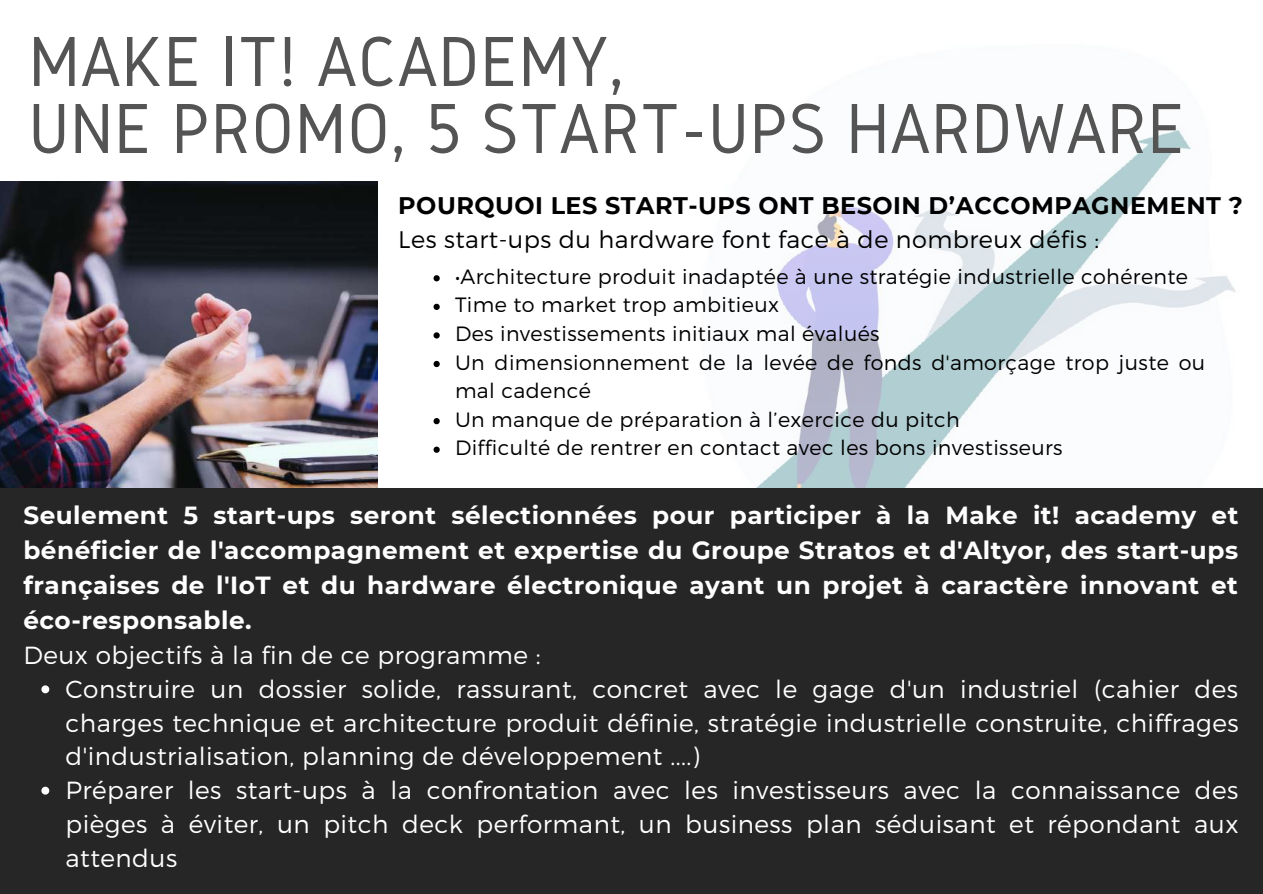
<style>
.page{position:relative;width:1263px;height:894px;background:#fff}
.page>*{position:absolute;margin:0;border:0;box-sizing:border-box;transform-origin:0 0}
.t1{font:73.5px/66.9px "Gidole";letter-spacing:.01em;color:#545454}
.t2{font:300 24.75px/33.8px "Montserrat";letter-spacing:.02em;color:#fff}
.t3{font:700 24.75px/34.8px "Montserrat";letter-spacing:.02em;color:#fff;text-align:justify}
.t4{font:300 24px "Montserrat";letter-spacing:.02em;color:#000}
.t5{font:700 24px "Montserrat";letter-spacing:.02em;color:#000}
.t6{font:300 20.7px/28.5px "Montserrat";letter-spacing:.02em;color:#000}
</style>
<div class="page">
<img style="left:0;top:182px;width:378px;height:306px">
<img style="left:756px;top:128px;width:480px;height:360px">
<div style="left:0;top:488px;width:1263px;height:405px;background:#262626"></div>
<svg style="left:434px;top:275px;width:6px;height:6px"></svg>
<svg style="left:434px;top:304px;width:6px;height:6px"></svg>
<svg style="left:434px;top:332px;width:6px;height:6px"></svg>
<svg style="left:434px;top:361px;width:6px;height:6px"></svg>
<svg style="left:434px;top:418px;width:6px;height:6px"></svg>
<svg style="left:434px;top:446px;width:6px;height:6px"></svg>
<svg style="left:41px;top:685px;width:8px;height:8px"></svg>
<svg style="left:41px;top:786px;width:8px;height:8px"></svg>
<h1 class="t1" style="left:29px;top:27px;width:1158px">MAKE IT! ACADEMY,<br>UNE PROMO, 5 START-UPS HARDWARE</h1>
<p class="t5" style="left:398px;top:191px;width:846px">POURQUOI LES START-UPS ONT BESOIN D’ACCOMPAGNEMENT ?</p>
<p class="t4" style="left:398px;top:224px;width:702px">Les start-ups du hardware font face à de nombreux défis :</p>
<p class="t6" style="left:455px;top:261px;width:752px">•Architecture produit inadaptée à une stratégie industrielle cohérente Time to market trop ambitieux<br>Des investissements initiaux mal évalués<br>Un dimensionnement de la levée de fonds d'amorçage trop juste ou mal cadencé<br>Un manque de préparation à l’exercice du pitch<br>Difficulté de rentrer en contact avec les bons investisseurs</p>
<p class="t3" style="left:23px;top:498px;width:1216px">Seulement 5 start-ups seront sélectionnées pour participer à la Make it! academy et bénéficier de l'accompagnement et expertise du Groupe Stratos et d'Altyor, des start-ups françaises de l'IoT et du hardware électronique ayant un projet à caractère innovant et éco-responsable.</p>
<p class="t2" style="left:23px;top:637px;width:519px">Deux objectifs à la fin de ce programme :</p>
<p class="t2" style="left:65px;top:670px;width:1175px">Construire un dossier solide, rassurant, concret avec le gage d'un industriel (cahier des charges technique et architecture produit définie, stratégie industrielle construite, chiffrages d'industrialisation, planning de développement ....)<br>Préparer les start-ups à la confrontation avec les investisseurs avec la connaissance des pièges à éviter, un pitch deck performant, un business plan séduisant et répondant aux attendus</p>
</div>
